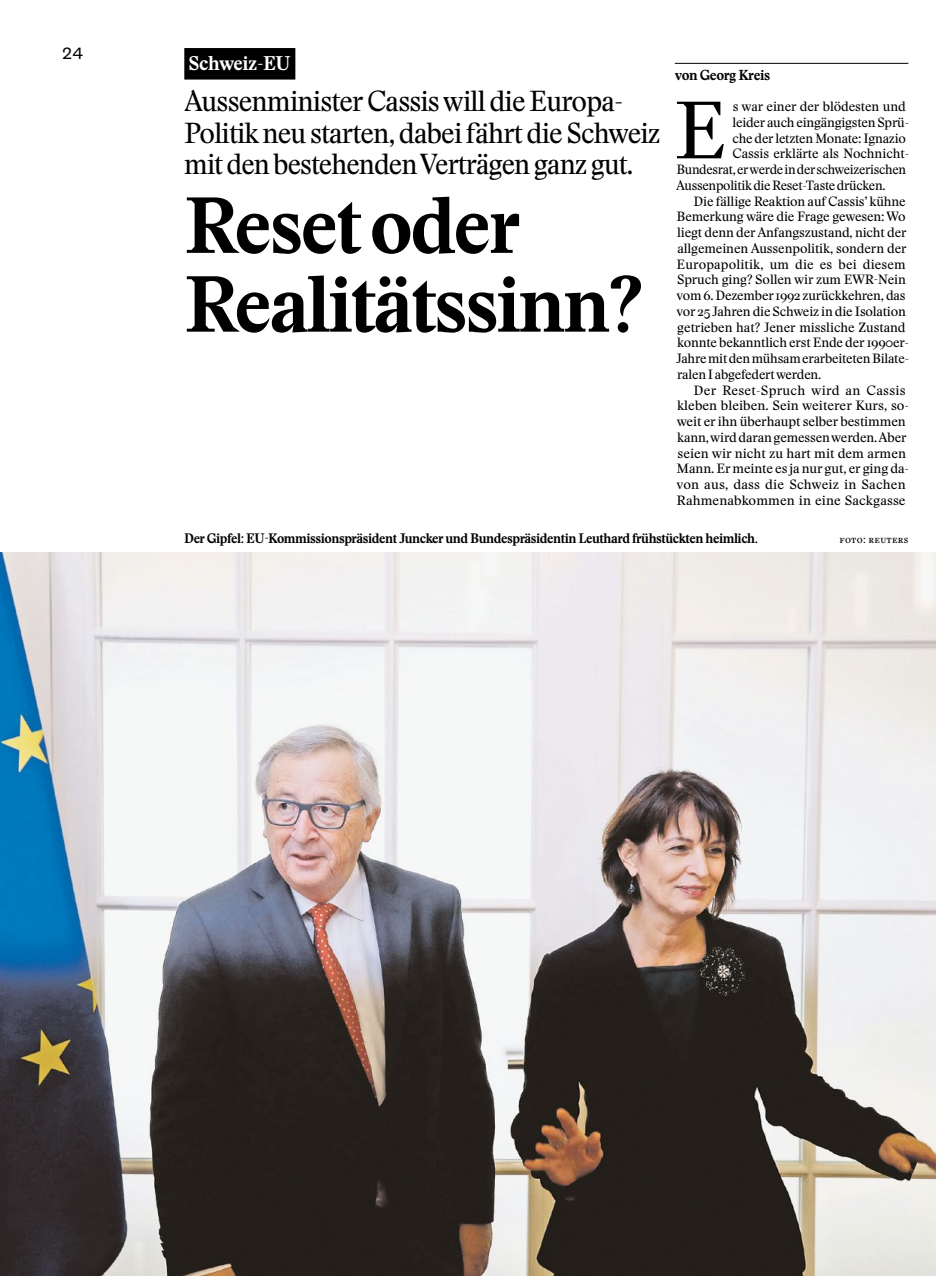
<style>
.page{position:relative;width:936px;height:1276px;background:#fff}
.page>*{position:absolute;margin:0;border:0;box-sizing:border-box;transform-origin:0 0}
.t1{font:79.8px "Stanley";color:#000}
.t2{font:78px/78.8px "Stanley Bold Headline";letter-spacing:-.035em;color:#000}
.t3{font:28.5px/31.5px "Stanley";letter-spacing:-.03em;color:#000;scale:.96 1}
.t4{font:700 19.5px "Stanley";letter-spacing:-.02em;color:#fff}
.t5{font:18px "Founders Grotesk";color:#000}
.t6{font:700 14.25px "Stanley";letter-spacing:-.025em;color:#000}
.t7{font:700 13.5px "Stanley";letter-spacing:-.035em;color:#000}
.t8{font:13.2px "Stanley";letter-spacing:-.01em;color:#000}
.t9{font:13.2px "Stanley";letter-spacing:.01em;color:#000}
.t10{font:13.2px "Stanley";letter-spacing:.015em;color:#000}
.t11{font:10.5px "Stanley";letter-spacing:.025em;color:#000}
</style>
<div class="page">
<div style="left:184px;top:48px;width:111px;height:32px;background:#000"></div>
<hr style="left:674px;top:63px;width:234px;height:1px;background:#000">
<img style="left:0;top:552px;width:935px;height:724px">
<h3 class="t5" style="left:62px;top:43px;width:23px">24</h3>
<h3 class="t4" style="left:188px;top:50px;width:104px">Schweiz-EU</h3>
<h3 class="t3" style="left:184px;top:85px;width:497px">Aussenminister Cassis will die Europa-<br>Politik neu starten, dabei fährt die Schweiz mit den bestehenden Verträgen ganz gut.</h3>
<h2 class="t2" style="left:184px;top:186px;width:460px">Reset oder<br>Realitätssinn?</h2>
<p class="t6" style="left:674px;top:65px;width:97px">von Georg Kreis</p>
<h1 class="t1" style="left:674px;top:77px;width:53px">E</h1>
<p class="t8" style="left:732px;top:98px;width:175px">s war einer der blödesten und</p>
<p class="t8" style="left:732px;top:113px;width:178px">leider auch eingängigsten Sprü-</p>
<p class="t8" style="left:732px;top:129px;width:175px">che der letzten Monate: Ignazio</p>
<p class="t8" style="left:732px;top:145px;width:178px">Cassis erklärte als Nochnicht-</p>
<p class="t8" style="left:676px;top:161px;width:231px">Bundesrat, er werde in der schweizerischen</p>
<p class="t8" style="left:676px;top:176px;width:211px">Aussenpolitik die Reset-Taste drücken.</p>
<p class="t8" style="left:693px;top:192px;width:213px">Die fällige Reaktion auf Cassis’ kühne</p>
<p class="t8" style="left:676px;top:208px;width:231px">Bemerkung wäre die Frage gewesen: Wo</p>
<p class="t8" style="left:677px;top:224px;width:231px">liegt denn der Anfangszustand, nicht der</p>
<p class="t8" style="left:677px;top:239px;width:231px">allgemeinen Aussenpolitik, sondern der</p>
<p class="t9" style="left:676px;top:255px;width:230px">Europapolitik, um die es bei diesem</p>
<p class="t8" style="left:677px;top:271px;width:230px">Spruch ging? Sollen wir zum EWR-Nein</p>
<p class="t8" style="left:676px;top:287px;width:230px">vom 6. Dezember 1992 zurückkehren, das</p>
<p class="t8" style="left:676px;top:302px;width:231px">vor 25 Jahren die Schweiz in die Isolation</p>
<p class="t8" style="left:677px;top:318px;width:230px">getrieben hat? Jener missliche Zustand</p>
<p class="t8" style="left:677px;top:334px;width:233px">konnte bekanntlich erst Ende der 1990er-</p>
<p class="t8" style="left:676px;top:350px;width:234px">Jahre mit den mühsam erarbeiteten Bilate-</p>
<p class="t8" style="left:677px;top:365px;width:146px">ralen I abgefedert werden.</p>
<p class="t10" style="left:693px;top:381px;width:213px">Der Reset-Spruch wird an Cassis</p>
<p class="t8" style="left:677px;top:397px;width:233px">kleben bleiben. Sein weiterer Kurs, so-</p>
<p class="t8" style="left:676px;top:413px;width:230px">weit er ihn überhaupt selber bestimmen</p>
<p class="t8" style="left:677px;top:428px;width:231px">kann, wird daran gemessen werden. Aber</p>
<p class="t8" style="left:677px;top:444px;width:230px">seien wir nicht zu hart mit dem armen</p>
<p class="t8" style="left:676px;top:460px;width:234px">Mann. Er meinte es ja nur gut, er ging da-</p>
<p class="t9" style="left:676px;top:476px;width:231px">von aus, dass die Schweiz in Sachen</p>
<p class="t8" style="left:676px;top:491px;width:230px">Rahmenabkommen in eine Sackgasse</p>
<p class="t7" style="left:184px;top:529px;width:575px">Der Gipfel: EU-Kommissionspräsident Juncker und Bundespräsidentin Leuthard frühstückten heimlich.</p>
<p class="t11" style="left:839px;top:532px;width:70px">foto: reuters</p>
</div>
